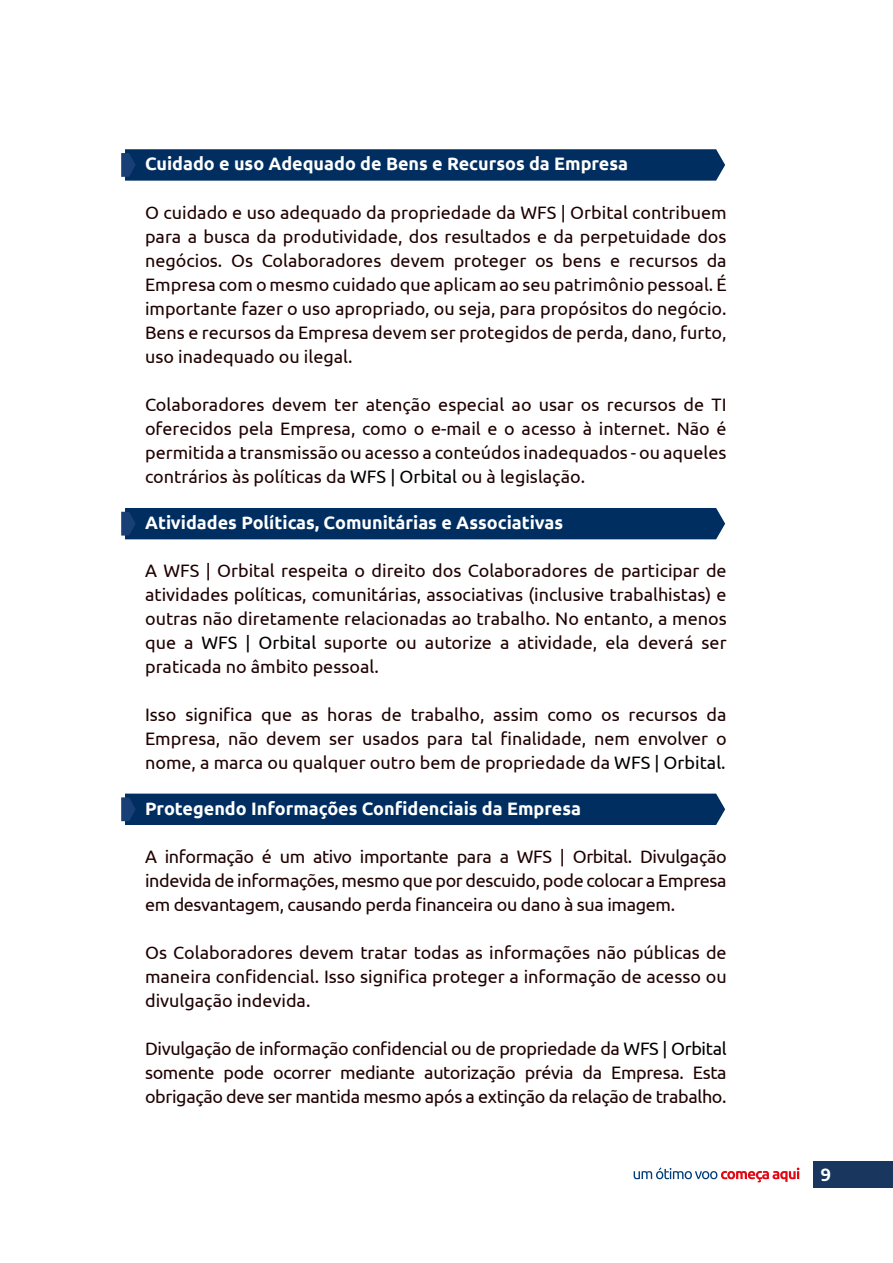
<style>
.page{position:relative;width:893px;height:1263px;background:#fff}
.page>*{position:absolute;margin:0;border:0;box-sizing:border-box;transform-origin:0 0}
.t1{font:18px/24px "Ubuntu";color:#1f0000;text-align:justify}
.t2{font:700 18px "Ubuntu";color:#fff}
.t3{font:700 16.5px "Encode Sans";color:#fff}
.s1{color:#000}
</style>
<div class="page">
<div style="left:813px;top:1161px;width:80px;height:26px;background:#18365e"></div>
<svg style="left:634px;top:1167px;width:165px;height:15px"></svg>
<svg style="left:121px;top:149px;width:604px;height:32px;background:#073364"></svg>
<div style="left:121px;top:508px;width:604px;height:31px;background:#002e60"></div>
<div style="left:121px;top:794px;width:604px;height:31px;background:#002e60"></div>
<p class="t2" style="left:145px;top:153px;width:485px">Cuidado e uso Adequado de Bens e Recursos da Empresa</p>
<p class="t1" style="left:145px;top:200px;width:583px">O cuidado e uso adequado da propriedade da WFS | Orbital contribuem para a busca da produtividade, dos resultados e da perpetuidade dos negócios. Os Colaboradores devem proteger os bens e recursos da Empresa com o mesmo cuidado que aplicam ao seu patrimônio pessoal. É importante fazer o uso apropriado, ou seja, para propósitos do negócio.<br>Bens e recursos da Empresa devem ser protegidos de perda, dano, furto, uso inadequado ou ilegal.</p>
<p class="t1" style="left:145px;top:392px;width:583px">Colaboradores devem ter atenção especial ao usar os recursos de TI oferecidos pela Empresa, como o e-mail e o acesso à internet. Não é permitida a transmissão ou acesso a conteúdos inadequados - ou aqueles contrários às políticas da <span class="s1">WFS | Orbital</span> ou à legislação.</p>
<p class="t2" style="left:145px;top:512px;width:420px">Atividades Políticas, Comunitárias e Associativas</p>
<p class="t1" style="left:145px;top:558px;width:583px">A WFS | Orbital respeita o direito dos Colaboradores de participar de atividades políticas, comunitárias, associativas (inclusive trabalhistas) e outras não diretamente relacionadas ao trabalho. No entanto, a menos que a <span class="s1">WFS | Orbital</span> suporte ou autorize a atividade, ela deverá ser praticada no âmbito pessoal.</p>
<p class="t1" style="left:145px;top:702px;width:583px">Isso significa que as horas de trabalho, assim como os recursos da Empresa, não devem ser usados para tal finalidade, nem envolver o nome, a marca ou qualquer outro bem de propriedade da <span class="s1">WFS | Orbital</span>.</p>
<p class="t2" style="left:145px;top:797px;width:437px">Protegendo Informações Confidenciais da Empresa</p>
<p class="t1" style="left:145px;top:844px;width:583px">A informação é um ativo importante para a WFS | Orbital. Divulgação indevida de informações, mesmo que por descuido, pode colocar a Empresa em desvantagem, causando perda financeira ou dano à sua imagem.</p>
<p class="t1" style="left:145px;top:940px;width:583px">Os Colaboradores devem tratar todas as informações não públicas de maneira confidencial. Isso significa proteger a informação de acesso ou divulgação indevida.</p>
<p class="t1" style="left:145px;top:1036px;width:583px">Divulgação de informação confidencial ou de propriedade da <span class="s1">WFS | Orbital </span>somente pode ocorrer mediante autorização prévia da Empresa. Esta obrigação deve ser mantida mesmo após a extinção da relação de trabalho.</p>
<p class="t3" style="left:821px;top:1162px;width:12px">9</p>
</div>
